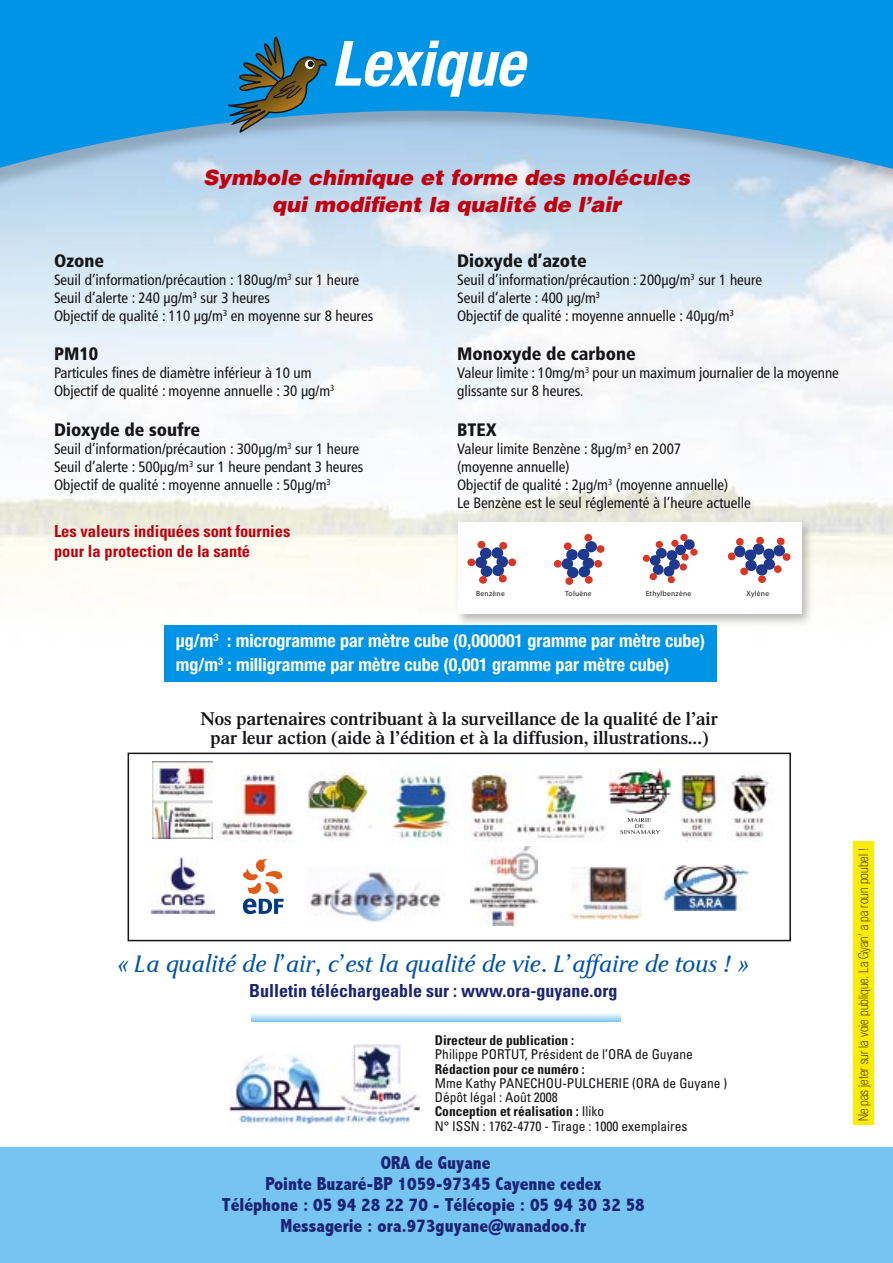
<style>
.page{position:relative;width:893px;height:1263px;background:#fff}
.page>*{position:absolute;margin:0;border:0;box-sizing:border-box;transform-origin:0 0}
.t1{font:italic 700 condensed 62.4px "Helvetica Neue";color:#fff}
.t2{font:italic 24px "Jaguar JC Book";color:#0053a6}
.t3{font:italic 900 21px/27px "Helvetica";color:#c0000e;text-align:center}
.t4{font:800 condensed 18.75px/21px "Abadi";color:#1d2373;text-align:center}
.t5{font:600 18.75px/19.5px "Times";color:#151518;text-align:center}
.t6{font:700 condensed 18px/24px "Helvetica Neue";color:#fff}
.t7{font:900 condensed 18px "Frutiger";color:#151518}
.t8{font:700 condensed 18px "Univers";color:#1d2373}
.t9{font:700 condensed 16.5px/19.8px "Univers";color:#c0000e}
.t10{font:condensed 15px/18px "Frutiger";color:#151518}
.t11{font:condensed 13.5px/14.2px "Univers";color:#151518}
.t12{font:100 condensed 13.5px "Helvetica Neue";color:#151518}
.t13{font:700 condensed 13.5px "Univers";color:#151518}
.t14{font:7.5px "Myriad";letter-spacing:.035em;color:#151518}
.s1{font-weight:700}
</style>
<div class="page">
<img style="left:0;top:250px;width:893px;height:432px">
<div style="left:0;top:1147px;width:893px;height:116px;background:#75c4f2"></div>
<img style="left:229px;top:1044px;width:191px;height:81px">
<img style="left:572px;top:868px;width:69px;height:52px">
<img style="left:310px;top:867px;width:131px;height:55px">
<svg style="left:243px;top:859px;width:41px;height:55px"></svg>
<img style="left:127px;top:759px;width:642px;height:83px">
<div style="left:68px;top:767px;width:146px;height:83px;background:#fff"></div>
<div style="left:613px;top:764px;width:58px;height:80px;background:#fff"></div>
<img style="left:609px;top:768px;width:62px;height:46px">
<svg style="left:620px;top:818px;width:40px;height:16px"></svg>
<img style="left:151px;top:857px;width:63px;height:56px">
<img style="left:662px;top:865px;width:88px;height:45px">
<img style="left:470px;top:846px;width:68px;height:79px">
<img style="left:153px;top:762px;width:59px;height:76px">
<svg style="left:252px;top:1014px;width:369px;height:8px;background:#b4dff8"></svg>
<div style="left:128px;top:753px;width:663px;height:188px;border:2px solid #151518"></div>
<div style="left:0;top:0;width:893px;height:250px;background:#151518;opacity:.2"></div>
<svg style="left:0;top:0;width:893px;height:231px;background:#54b0e7"></svg>
<svg style="left:228px;top:37px;width:99px;height:95px;background:#377993"></svg>
<div style="left:854px;top:841px;width:20px;height:284px;background:#ffeb00"></div>
<div style="left:453px;top:516px;width:363px;height:112px;background:#151518;opacity:.3"></div>
<div style="left:458px;top:522px;width:343px;height:92px;background:#fff"></div>
<div style="left:491px;top:547px;width:12px;height:12px;background:#1e398d;border-radius:50%"></div>
<div style="left:496px;top:556px;width:12px;height:11px;background:#1e398d;border-radius:50%"></div>
<div style="left:492px;top:565px;width:12px;height:11px;background:#1e398d;border-radius:50%"></div>
<div style="left:480px;top:547px;width:12px;height:12px;background:#1e398d;border-radius:50%"></div>
<div style="left:475px;top:557px;width:12px;height:11px;background:#1e398d;border-radius:50%"></div>
<div style="left:481px;top:566px;width:11px;height:11px;background:#1e398d;border-radius:50%"></div>
<div style="left:499px;top:542px;width:8px;height:8px;background:#d93723;border-radius:50%"></div>
<div style="left:508px;top:558px;width:8px;height:8px;background:#d93723;border-radius:50%"></div>
<div style="left:499px;top:575px;width:8px;height:7px;background:#d93723;border-radius:50%"></div>
<div style="left:479px;top:576px;width:8px;height:8px;background:#d93723;border-radius:50%"></div>
<div style="left:467px;top:558px;width:8px;height:8px;background:#d93723;border-radius:50%"></div>
<div style="left:477px;top:541px;width:8px;height:8px;background:#d93723;border-radius:50%"></div>
<div style="left:578px;top:549px;width:11px;height:11px;background:#1e398d;border-radius:50%"></div>
<div style="left:583px;top:558px;width:11px;height:11px;background:#1e398d;border-radius:50%"></div>
<div style="left:578px;top:566px;width:12px;height:11px;background:#1e398d;border-radius:50%"></div>
<div style="left:566px;top:549px;width:12px;height:11px;background:#1e398d;border-radius:50%"></div>
<div style="left:562px;top:558px;width:11px;height:11px;background:#1e398d;border-radius:50%"></div>
<div style="left:567px;top:567px;width:12px;height:11px;background:#1e398d;border-radius:50%"></div>
<div style="left:594px;top:560px;width:8px;height:8px;background:#d93723;border-radius:50%"></div>
<div style="left:585px;top:576px;width:8px;height:8px;background:#d93723;border-radius:50%"></div>
<div style="left:565px;top:577px;width:8px;height:8px;background:#d93723;border-radius:50%"></div>
<div style="left:554px;top:560px;width:8px;height:8px;background:#d93723;border-radius:50%"></div>
<div style="left:564px;top:542px;width:8px;height:8px;background:#d93723;border-radius:50%"></div>
<div style="left:585px;top:541px;width:12px;height:11px;background:#1e398d;border-radius:50%"></div>
<div style="left:584px;top:534px;width:8px;height:8px;background:#d93723;border-radius:50%"></div>
<div style="left:597px;top:545px;width:7px;height:8px;background:#d93723;border-radius:50%"></div>
<div style="left:667px;top:576px;width:8px;height:8px;background:#d93723;border-radius:3px"></div>
<div style="left:649px;top:573px;width:8px;height:7px;background:#d93723;border-radius:3px"></div>
<div style="left:642px;top:554px;width:8px;height:8px;background:#d93723;border-radius:3px"></div>
<svg style="left:649px;top:539px;width:46px;height:38px"></svg>
<div style="left:680px;top:534px;width:8px;height:7px;background:#d93723;border-radius:3px"></div>
<div style="left:690px;top:548px;width:8px;height:8px;background:#d93723;border-radius:3px"></div>
<svg style="left:727px;top:536px;width:63px;height:47px"></svg>
<div style="left:164px;top:625px;width:552px;height:57px;background:#0094e6"></div>
<h1 class="t1" style="left:332px;top:26px;width:194px">Lexique</h1>
<h3 class="t3" style="left:203px;top:164px;width:488px">Symbole chimique et forme des molécules qui modifient la qualité de l’air</h3>
<p class="t7" style="left:54px;top:249px;width:52px">Ozone</p>
<p class="t10" style="left:54px;top:270px;width:321px">Seuil d’information/précaution : 180ug/m<sup>3</sup> sur 1 heure<br>Seuil d’alerte : 240 µg/m<sup>3</sup> sur 3 heures<br>Objectif de qualité : 110 µg/m<sup>3</sup> en moyenne sur 8 heures</p>
<p class="t7" style="left:54px;top:343px;width:46px">PM10</p>
<p class="t10" style="left:54px;top:364px;width:282px">Particules fines de diamètre inférieur à 10 um<br>Objectif de qualité : moyenne annuelle : 30 µg/m<sup>3</sup></p>
<p class="t7" style="left:54px;top:419px;width:148px">Dioxyde de soufre</p>
<p class="t10" style="left:54px;top:440px;width:311px">Seuil d’information/précaution : 300µg/m<sup>3</sup> sur 1 heure<br>Seuil d’alerte : 500µg/m<sup>3</sup> sur 1 heure pendant 3 heures<br>Objectif de qualité : moyenne annuelle : 50µg/m<sup>3</sup></p>
<p class="t9" style="left:54px;top:521px;width:238px">Les valeurs indiquées sont fournies pour la protection de la santé</p>
<p class="t7" style="left:457px;top:249px;width:131px">Dioxyde d’azote</p>
<p class="t10" style="left:457px;top:270px;width:307px">Seuil d’information/précaution : 200µg/m<sup>3</sup> sur 1 heure<br>Seuil d’alerte : 400 µg/m<sup>3<br></sup>Objectif de qualité : moyenne annuelle : 40µg/m<sup>3</sup></p>
<p class="t7" style="left:457px;top:343px;width:180px">Monoxyde de carbone</p>
<p class="t10" style="left:457px;top:364px;width:383px">Valeur limite : 10mg/m<sup>3</sup> pour un maximum journalier de la moyenne glissante sur 8 heures.</p>
<p class="t7" style="left:457px;top:419px;width:41px">BTEX</p>
<p class="t10" style="left:457px;top:440px;width:295px">Valeur limite Benzène : 8µg/m<sup>3</sup> en 2007<br>(moyenne annuelle)<br>Objectif de qualité : 2µg/m<sup>3</sup> (moyenne annuelle)<br>Le Benzène est le seul réglementé à l’heure actuelle</p>
<p class="t14" style="left:476px;top:590px;width:30px">Benzène</p>
<p class="t14" style="left:565px;top:590px;width:28px">Toluène</p>
<p class="t14" style="left:646px;top:590px;width:47px">Ethylbenzène</p>
<p class="t14" style="left:747px;top:590px;width:24px">Xylène</p>
<p class="t6" style="left:176px;top:629px;width:531px">µg/m<sup>3</sup> : microgramme par mètre cube (0,000001 gramme par mètre cube) mg/m<sup>3</sup> : milligramme par mètre cube (0,001 gramme par mètre cube)</p>
<p class="t5" style="left:200px;top:708px;width:519px">Nos partenaires contribuant à la surveillance de la qualité de l’air par leur action (aide à l’édition et à la diffusion, illustrations...)</p>
<h2 class="t2" style="left:118px;top:949px;width:633px">« La qualité de l’air, c’est la qualité de vie. L’affaire de tous ! »</h2>
<p class="t8" style="left:249px;top:980px;width:370px">Bulletin téléchargeable sur : www.ora-guyane.org</p>
<p class="t13" style="left:435px;top:1032px;width:141px">Directeur de publication :</p>
<p class="t11" style="left:435px;top:1047px;width:260px">Philippe PORTUT, Président de l’ORA de Guyane</p>
<p class="t13" style="left:435px;top:1060px;width:151px">Rédaction pour ce numéro :</p>
<p class="t11" style="left:435px;top:1076px;width:294px">Mme Kathy PANECHOU-PULCHERIE (ORA de Guyane )<br>Dépôt légal : Août 2008<br><span class="s1">Conception et réalisation :</span> Iliko<br>N° ISSN : 1762-4770 - Tirage : 1000 exemplaires</p>
<p class="t4" style="left:222px;top:1152px;width:425px">ORA de Guyane<br>Pointe Buzaré-BP 1059-97345 Cayenne cedex<br>Téléphone : 05 94 28 22 70 - Télécopie : 05 94 30 32 58<br>Messagerie : ora.973guyane@wanadoo.fr</p>
<p class="t12" style="left:856px;top:1121px;width:275px;rotate:-90deg">Ne pas jeter sur la voie publique. La Gyan’ a pa roun poubel !</p>
</div>
